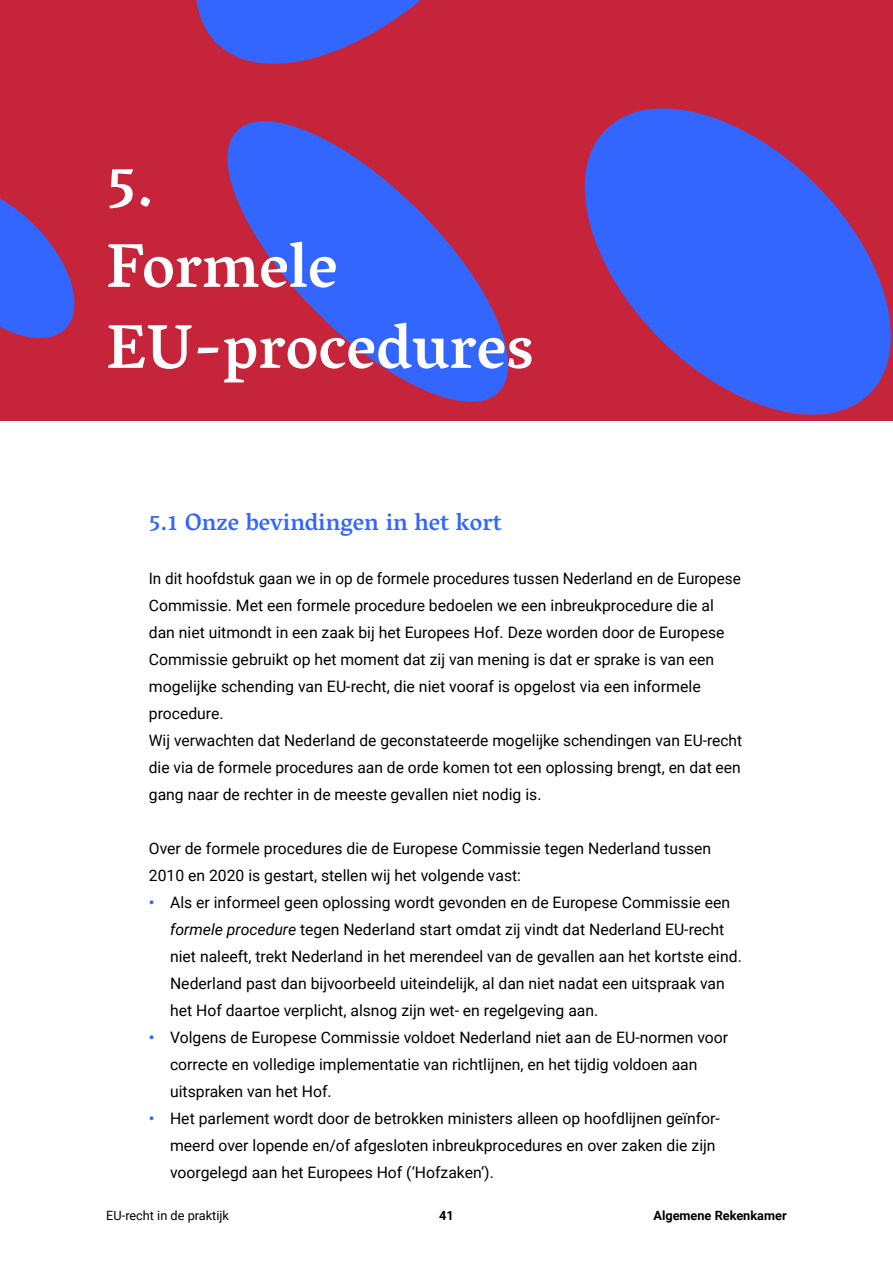
<style>
.page{position:relative;width:893px;height:1263px;background:#fff}
.page>*{position:absolute;margin:0;border:0;box-sizing:border-box;transform-origin:0 0}
._5_Kop_1_-_H2{font:500 63px/81px "Vesper Libre";color:#fff}
._6_Kop_2_-_H3{font:500 24px "Vesper Libre";color:#36f}
._0_Platte_tekst_-_P{font:15.75px/27px "Roboto";color:#000}
.t1{font:12.75px "Roboto";color:#000}
.t2{font:700 12.75px "Roboto";color:#000}
.s1{font-weight:700;color:#36f}
.s2{font-style:italic}
</style>
<div class="page">
<div style="left:0;top:0;width:893px;height:421px;background:#c6243b"></div>
<svg style="left:584px;top:108px;width:307px;height:307px;fill:#36f"></svg>
<svg style="left:0;top:198px;width:75px;height:140px"></svg>
<svg style="left:227px;top:121px;width:282px;height:281px;fill:#36f"></svg>
<svg style="left:196px;top:0;width:225px;height:64px"></svg>
<h2 class="_5_Kop_1_-_H2" style="left:106px;top:144px;width:429px">5.<br>Formele<br>EU-procedures</h2>
<h3 class="_6_Kop_2_-_H3" style="left:149px;top:507px;width:354px">5.1 Onze bevindingen in het kort</h3>
<p class="_0_Platte_tekst_-_P" style="left:149px;top:564px;width:593px">In dit hoofdstuk gaan we in op de formele procedures tussen Nederland en de Europese Commissie. Met een formele procedure bedoelen we een inbreukprocedure die al dan niet uitmondt in een zaak bij het Europees Hof. Deze worden door de Europese Commissie gebruikt op het moment dat zij van mening is dat er sprake is van een mogelijke schending van EU-recht, die niet vooraf is opgelost via een informele procedure.</p>
<p class="_0_Platte_tekst_-_P" style="left:149px;top:726px;width:595px;text-align:justify">Wij verwachten dat Nederland de geconstateerde mogelijke schendingen van EU-recht die via de formele procedures aan de orde komen tot een oplossing brengt, en dat een gang naar de rechter in de meeste gevallen niet nodig is.</p>
<p class="_0_Platte_tekst_-_P" style="left:149px;top:834px;width:564px">Over de formele procedures die de Europese Commissie tegen Nederland tussen<br>2010 en 2020 is gestart, stellen wij het volgende vast:</p>
<p class="_0_Platte_tekst_-_P" style="left:170px;top:888px;width:573px;text-indent:-21px"><span class="s1">•</span> Als er informeel geen oplossing wordt gevonden en de Europese Commissie een <span class="s2">formele procedure</span> tegen Nederland start omdat zij vindt dat Nederland EU-recht niet naleeft, trekt Nederland in het merendeel van de gevallen aan het kortste eind.<br>Nederland past dan bijvoorbeeld uiteindelijk, al dan niet nadat een uitspraak van het Hof daartoe verplicht, alsnog zijn wet- en regelgeving aan.</p>
<p class="_0_Platte_tekst_-_P" style="left:170px;top:1023px;width:560px;text-indent:-21px"><span class="s1">•</span> Volgens de Europese Commissie voldoet Nederland niet aan de EU-normen voor correcte en volledige implementatie van richtlijnen, en het tijdig voldoen aan uitspraken van het Hof.</p>
<p class="_0_Platte_tekst_-_P" style="left:170px;top:1104px;width:551px;text-indent:-21px"><span class="s1">•</span> Het parlement wordt door de betrokken ministers alleen op hoofdlijnen geïnfor&shy;meerd over lopende en/of afgesloten inbreukprocedures en over zaken die zijn voorgelegd aan het Europees Hof (‘Hofzaken’).</p>
<p class="t1" style="left:106px;top:1207px;width:124px">EU-recht in de praktijk</p>
<p class="t2" style="left:439px;top:1207px;width:16px">41</p>
<p class="t2" style="left:653px;top:1207px;width:135px">Algemene Rekenkamer</p>
</div>
